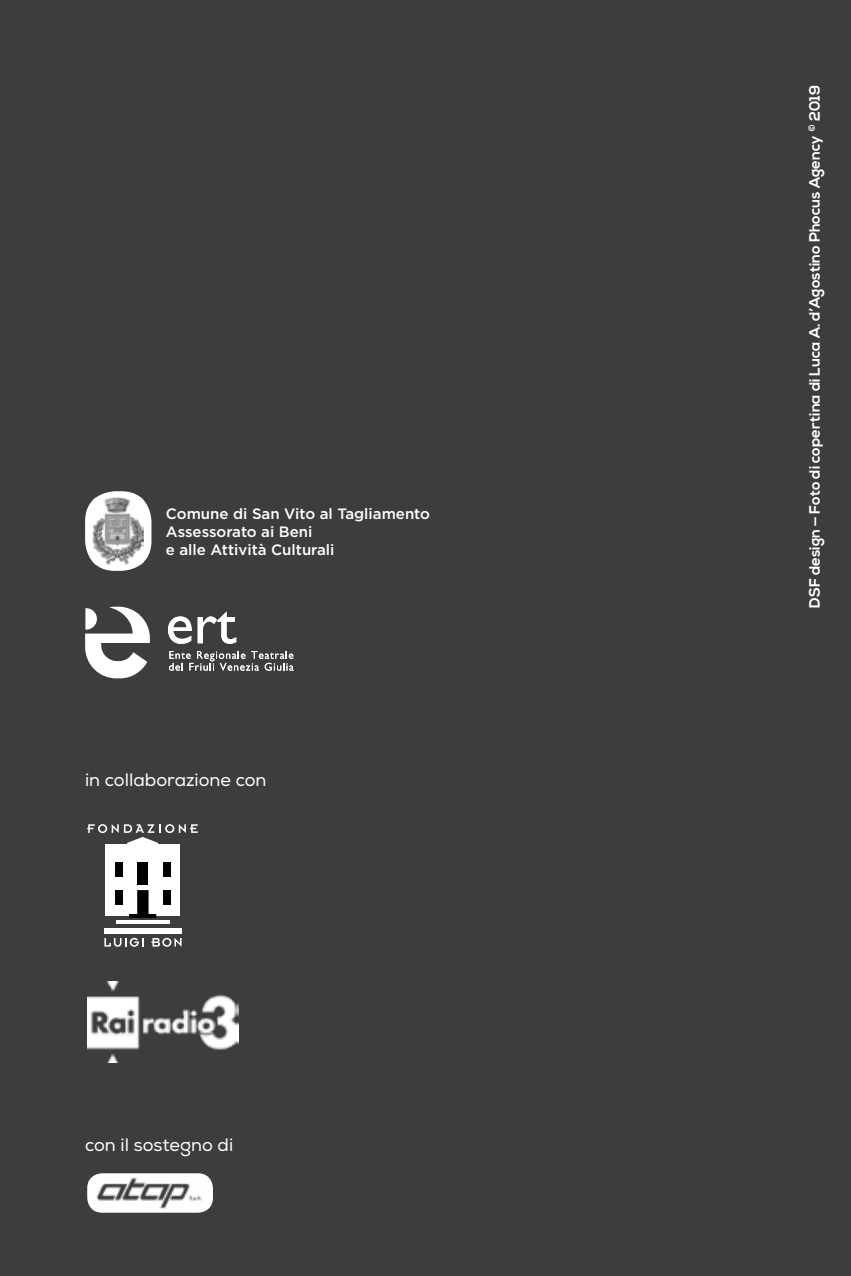
<style>
.page{position:relative;width:851px;height:1276px;background:#fff}
.page>*{position:absolute;margin:0;border:0;box-sizing:border-box;transform-origin:0 0}
.t1{font:18px "Nexa";color:#fff}
.t2{font:500 15px/18px "Gotham";color:#fff}
.t3{font:700 15px "Nexa";color:#fff}
</style>
<div class="page">
<div style="left:0;top:0;width:850px;height:1276px;background:#3f3d3b"></div>
<div style="left:85px;top:491px;width:66px;height:80px;background:#fff;border-radius:30px"></div>
<img style="left:93px;top:497px;width:51px;height:67px">
<div style="left:87px;top:1173px;width:126px;height:39px;background:#fff;border-radius:15px"></div>
<img style="left:96px;top:1177px;width:106px;height:32px">
<svg style="left:85px;top:606px;width:65px;height:72px"></svg>
<svg style="left:168px;top:611px;width:68px;height:33px"></svg>
<svg style="left:169px;top:651px;width:124px;height:19px"></svg>
<img style="left:87px;top:981px;width:151px;height:81px">
<div style="left:105px;top:844px;width:75px;height:71px;background:#fff"></div>
<svg style="left:98px;top:824px;width:9px;height:9px"></svg>
<svg style="left:87px;top:824px;width:18px;height:9px"></svg>
<svg style="left:112px;top:824px;width:49px;height:20px"></svg>
<svg style="left:165px;top:824px;width:9px;height:9px"></svg>
<svg style="left:167px;top:825px;width:6px;height:6px"></svg>
<svg style="left:179px;top:824px;width:19px;height:9px"></svg>
<svg style="left:104px;top:938px;width:39px;height:8px"></svg>
<svg style="left:151px;top:938px;width:30px;height:8px"></svg>
<div style="left:104px;top:928px;width:77px;height:5px;background:#fff"></div>
<svg style="left:116px;top:920px;width:53px;height:3px"></svg>
<div style="left:138px;top:863px;width:10px;height:22px;background:#000"></div>
<div style="left:163px;top:863px;width:8px;height:14px;background:#000"></div>
<div style="left:115px;top:863px;width:7px;height:14px;background:#000"></div>
<div style="left:163px;top:890px;width:8px;height:14px;background:#000"></div>
<div style="left:115px;top:890px;width:7px;height:14px;background:#000"></div>
<svg style="left:137px;top:890px;width:12px;height:24px"></svg>
<hr style="left:129px;top:914px;width:27px;height:3px;background:#000">
<p class="t2" style="left:166px;top:504px;width:265px">Comune di San Vito al Tagliamento<br>Assessorato ai Beni<br>e alle Attività Culturali</p>
<p class="t1" style="left:85px;top:768px;width:183px">in collaborazione con</p>
<p class="t1" style="left:85px;top:1133px;width:149px">con il sostegno di</p>
<p class="t3" style="left:805px;top:608px;width:524px;rotate:-90deg">DSF design — Foto di copertina di Luca A. d’Agostino Phocus Agency <sup>©</sup> 2019</p>
</div>
